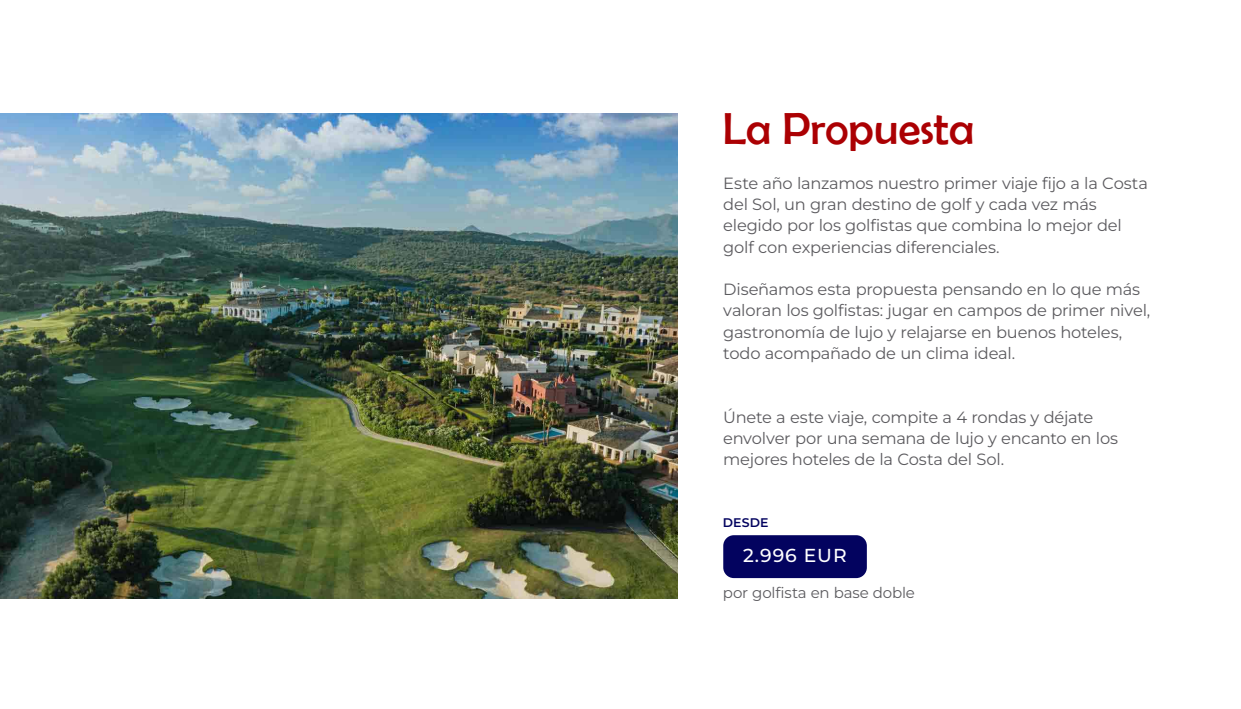
<style>
.page{position:relative;width:1241px;height:709px;background:#fff}
.page>*{position:absolute;margin:0;border:0;box-sizing:border-box;transform-origin:0 0}
.t1{font:45px "Berlin Sans FB";color:#ab0003}
.t2{font:500 18.75px "Montserrat";letter-spacing:.05em;color:#fff}
.t3{font:16.25px/21.2px "Montserrat";letter-spacing:-.015em;color:#5c5b5f}
.t4{font:15px "Montserrat";letter-spacing:-.01em;color:#5c5b5f}
.t5{font:600 12.5px "Montserrat";letter-spacing:.005em;color:#03035f}
</style>
<div class="page">
<img style="left:0;top:113px;width:677px;height:485px">
<div style="left:723px;top:535px;width:143px;height:43px;background:#03035f;border-radius:11px"></div>
<h1 class="t1" style="left:722px;top:104px;width:253px">La Propuesta</h1>
<p class="t3" style="left:723px;top:172px;width:426px">Este año lanzamos nuestro primer viaje fijo a la Costa del Sol, un gran destino de golf y cada vez más elegido por los golfistas que combina lo mejor del golf con experiencias diferenciales.</p>
<p class="t3" style="left:723px;top:278px;width:428px">Diseñamos esta propuesta pensando en lo que más valoran los golfistas: jugar en campos de primer nivel, gastronomía de lujo y relajarse en buenos hoteles, todo acompañado de un clima ideal.</p>
<p class="t3" style="left:723px;top:406px;width:396px">Únete a este viaje, compite a 4 rondas y déjate envolver por una semana de lujo y encanto en los mejores hoteles de la Costa del Sol.</p>
<p class="t5" style="left:722px;top:514px;width:47px">DESDE</p>
<p class="t2" style="left:743px;top:542px;width:105px">2.996 EUR</p>
<p class="t4" style="left:722px;top:583px;width:194px">por golfista en base doble</p>
</div>
